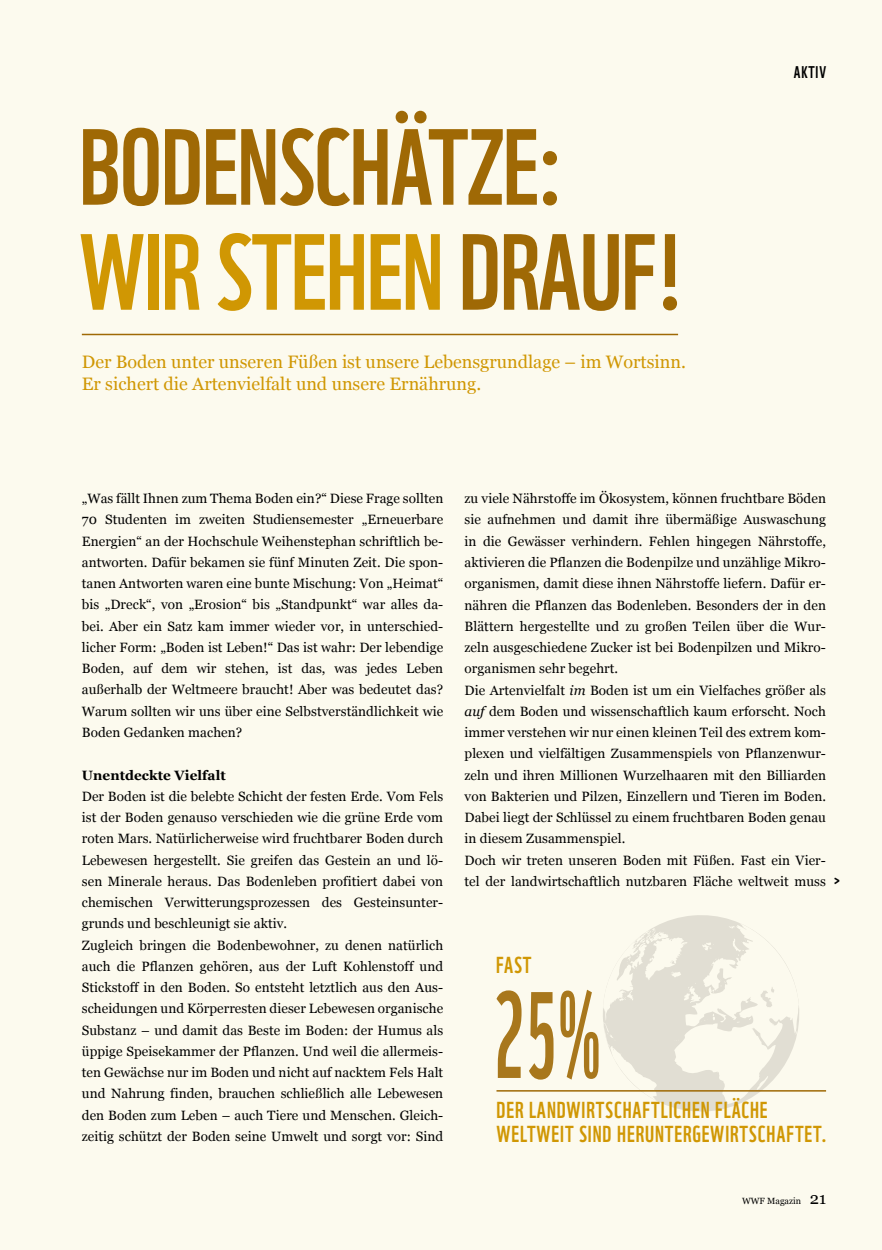
<style>
.page{position:relative;width:882px;height:1250px;background:#fcfaee}
.page>*{position:absolute;margin:0;border:0;box-sizing:border-box;transform-origin:0 0}
.t1{font:119.25px "WWF";color:#a16c06;scale:.69 1}
.t2{font:105px/105px "WWF";letter-spacing:-.01em;color:#a16c06}
.t3{font:22.5px/24px "WWF";letter-spacing:.04em;color:#d39b04}
.t4{font:18px/22.5px "Georgia";color:#d39b04}
.t5{font:16.5px "WWF";letter-spacing:.05em;color:#000}
.t6{font:15px "WWF";color:#000}
.t7{font:13.5px/21.3px "Georgia";letter-spacing:.005em;color:#000}
.t8{font:700 13.5px "Georgia";letter-spacing:.005em;color:#000}
.t9{font:9px "Georgia";color:#000}
.s1{color:#d39b04}
.s2{font-style:italic}
.s3{font-size:16.5px}
</style>
<div class="page">
<h2 class="t2" style="left:79px;top:104px;width:607px">BODENSCHÄTZE:<br><span class="s1">WIR STEHEN</span> DRAUF!</h2>
<h3 class="t4" style="left:82px;top:351px;width:606px">Der Boden unter unseren Füßen ist unsere Lebensgrundlage – im Wortsinn.<br>Er sichert die Artenvielfalt und unsere Ernährung.</h3>
<p class="t5" style="left:794px;top:59px;width:34px">AKTIV</p>
<p class="t7" style="left:82px;top:488px;width:363px;text-align:justify">„Was fällt Ihnen zum Thema Boden ein?“ Diese Frage sollten 70 Studenten im zweiten Studiensemester „Erneuerbare Energien“ an der Hochschule Weihenstephan schriftlich be&shy;antworten. Dafür bekamen sie fünf Minuten Zeit. Die spon&shy;tanen Antworten waren eine bunte Mischung: Von „Heimat“ bis „Dreck“, von „Erosion“ bis „Standpunkt“ war alles da&shy;bei. Aber ein Satz kam immer wieder vor, in unterschied&shy;licher Form: „Boden ist Leben!“ Das ist wahr: Der lebendige Boden, auf dem wir stehen, ist das, was jedes Leben außerhalb der Weltmeere braucht! Aber was bedeutet das?<br>Warum sollten wir uns über eine Selbstverständlichkeit wie Boden Gedanken machen?</p>
<p class="t8" style="left:82px;top:766px;width:145px">Unentdeckte Vielfalt</p>
<p class="t7" style="left:82px;top:786px;width:363px">Der Boden ist die belebte Schicht der festen Erde. Vom Fels ist der Boden genauso verschieden wie die grüne Erde vom roten Mars. Natürlicherweise wird fruchtbarer Boden durch Lebewesen hergestellt. Sie greifen das Gestein an und lö&shy;sen Minerale heraus. Das Bodenleben profitiert dabei von chemischen Verwitterungsprozessen des Gesteinsunter&shy;grunds und beschleunigt sie aktiv.<br>Zugleich bringen die Bodenbewohner, zu denen natürlich auch die Pflanzen gehören, aus der Luft Kohlenstoff und Stickstoff in den Boden. So entsteht letztlich aus den Aus&shy;scheidungen und Körperresten dieser Lebewesen organische Substanz – und damit das Beste im Boden: der Humus als üppige Speisekammer der Pflanzen. Und weil die allermeis&shy;ten Gewächse nur im Boden und nicht auf nacktem Fels Halt und Nahrung finden, brauchen schließlich alle Lebewesen den Boden zum Leben – auch Tiere und Menschen. Gleich&shy;zeitig schützt der Boden seine Umwelt und sorgt vor: Sind</p>
<p class="t7" style="left:465px;top:488px;width:363px">zu viele Nährstoffe im Ökosystem, können fruchtbare Böden sie aufnehmen und damit ihre übermäßige Auswaschung in die Gewässer verhindern. Fehlen hingegen Nährstoffe, aktivieren die Pflanzen die Bodenpilze und unzählige Mikro&shy;organismen, damit diese ihnen Nährstoffe liefern. Dafür er&shy;nähren die Pflanzen das Bodenleben. Besonders der in den Blättern hergestellte und zu großen Teilen über die Wur&shy;zeln ausgeschiedene Zucker ist bei Bodenpilzen und Mikro&shy;organismen sehr begehrt.<br>Die Artenvielfalt <span class="s2">im</span> Boden ist um ein Vielfaches größer als <span class="s2">auf</span> dem Boden und wissenschaftlich kaum erforscht. Noch immer verstehen wir nur einen kleinen Teil des extrem kom&shy;plexen und vielfältigen Zusammenspiels von Pflanzenwur&shy;zeln und ihren Millionen Wurzelhaaren mit den Billiarden von Bakterien und Pilzen, Einzellern und Tieren im Boden.<br>Dabei liegt der Schlüssel zu einem fruchtbaren Boden genau in diesem Zusammenspiel.<br>Doch wir treten unseren Boden mit Füßen. Fast ein Vier&shy;tel der landwirtschaftlich nutzbaren Fläche weltweit muss</p>
<p class="t6" style="left:834px;top:869px;width:7px">&gt;</p>
<h3 class="t3" style="left:496px;top:951px;width:37px">FAST</h3>
<h1 class="t1" style="left:494px;top:942px;width:157px">25%</h1>
<h3 class="t3" style="left:496px;top:1095px;width:332px">DER LANDWIRTSCHAFTLICHEN FLÄCHE<br>WELTWEIT SIND HERUNTERGEWIRTSCHAFTET.</h3>
<p class="t9" style="left:742px;top:1195px;width:86px">WWF Magazin <span class="s3">21</span></p>
</div>
